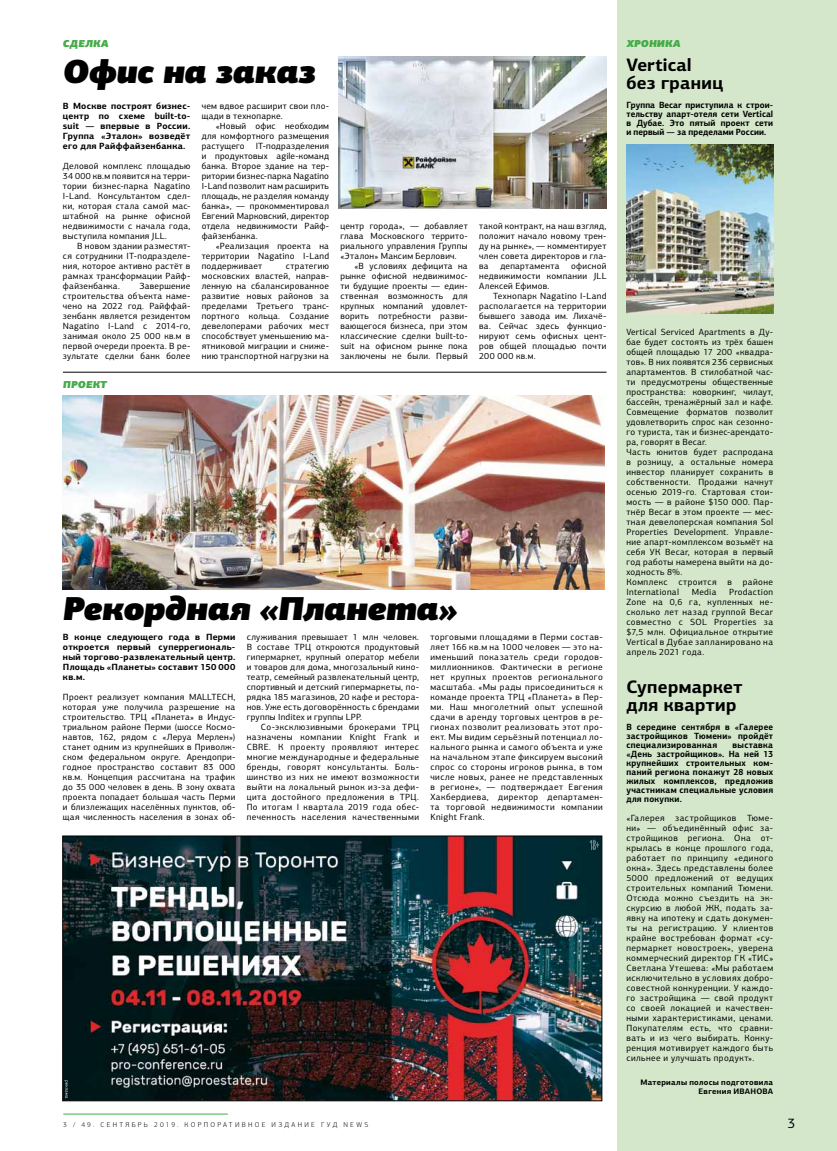
<style>
.page{position:relative;width:837px;height:1151px;background:#fff}
.page>*{position:absolute;margin:0;border:0;box-sizing:border-box;transform-origin:0 0}
.t1{font:italic 900 33px "PF Agora Sans Pro";letter-spacing:-.015em;color:#000}
.t2{font:700 18px/18px "PF Agora Sans Pro";letter-spacing:.015em;color:#000}
.t3{font:14px "PF Agora Sans Pro";color:#000}
.t4{font:italic 900 10px "PF Agora Sans Pro";letter-spacing:.02em;color:#45ab47}
.t5{font:9px/10px "PF Agora Sans Pro";letter-spacing:.035em;color:#000;text-align:justify}
.t6{font:700 9px/9px "PF Agora Sans Pro";letter-spacing:.03em;color:#000;text-align:justify;scale:.94 1}
.t7{font:700 9px/10px "PF Agora Sans Pro";letter-spacing:.03em;color:#000;text-align:justify}
.t8{font:700 8px/9px "PF Agora Sans Pro";letter-spacing:.035em;color:#000;text-align:right}
.t9{font:300 7px "PF Agora Sans Pro";letter-spacing:.325em;color:#000}
</style>
<div class="page">
<hr style="left:63px;top:1113px;width:165px;height:1px;background:#45ab47">
<img style="left:64px;top:838px;width:536px;height:261px">
<div style="left:62px;top:836px;width:540px;height:265px;border:1px solid #000"></div>
<svg style="left:64px;top:1080px;width:4px;height:18px"></svg>
<svg style="left:589px;top:840px;width:10px;height:10px"></svg>
<div style="left:617px;top:0;width:219px;height:1151px;background:#d4e7cb"></div>
<img style="left:626px;top:145px;width:146px;height:169px">
<img style="left:63px;top:395px;width:540px;height:195px">
<img style="left:338px;top:57px;width:268px;height:151px">
<hr style="left:63px;top:372px;width:543px;height:1px;background:#000">
<p class="t4" style="left:63px;top:37px;width:47px">СДЕЛКА</p>
<h1 class="t1" style="left:63px;top:49px;width:254px">Офис на заказ</h1>
<p class="t7" style="left:63px;top:100px;width:129px">В Москве построят бизнес&shy;центр по схеме built-to&shy;suit — впервые в России.<br>Группа «Эталон» возведёт его для Райффайзенбанка.</p>
<p class="t5" style="left:63px;top:161px;width:129px">Деловой комплекс площадью 34 000 кв.м появится на терри&shy;тории бизнес-парка Nagatino I-Land. Консультантом сдел&shy;ки, которая стала самой мас&shy;штабной на рынке офисной недвижимости с начала года, выступила компания JLL.</p>
<p class="t5" style="left:63px;top:241px;width:129px;text-indent:14px">В новом здании разместят&shy;ся сотрудники IT-подразделе&shy;ния, которое активно растёт в рамках трансформации Райф&shy;файзенбанка.</p>
<p class="t5" style="left:202px;top:101px;width:129px">чем вдвое расширит свои пло&shy;щади в технопарке.</p>
<p class="t5" style="left:202px;top:121px;width:129px;text-indent:14px">«Новый офис необходим для комфортного размещения растущего IT-подразделения и продуктовых agile-команд банка. Второе здание на тер&shy;ритории бизнес-парка Nagatino I-Land позволит нам расширить площадь, не разделяя команду банка», — прокомментировал Евгений Марковский, директор отдела недвижимости Райф&shy;файзенбанка.</p>
<p class="t5" style="left:202px;top:240px;width:129px;text-indent:14px">«Реализация проекта на территории Nagatino I-Land поддерживает</p>
<p class="t5" style="left:202px;top:260px;width:129px;text-indent:84px">стратегию московских властей, направ&shy;ленную на сбалансированное развитие новых районов за пределами Третьего транс&shy;портного кольца. Создание девелоперами рабочих мест способствует уменьшению ма&shy;ятниковой миграции и сниже&shy;нию транспортной нагрузки на</p>
<p class="t5" style="left:63px;top:281px;width:129px;text-indent:76px">Завершение строительства объекта наме&shy;чено на 2022 год. Райффай&shy;зенбанк является резидентом Nagatino I-Land с 2014-го, занимая около 25 000 кв.м в первой очереди проекта. В ре&shy;зультате сделки банк более</p>
<p class="t4" style="left:63px;top:377px;width:45px">ПРОЕКТ</p>
<p class="t5" style="left:340px;top:220px;width:129px">центр города», — добавляет глава Московского террито&shy;риального управления Группы «Эталон» Максим Берлович.</p>
<p class="t5" style="left:340px;top:260px;width:129px;text-indent:14px">«В условиях дефицита на рынке офисной недвижимос&shy;ти будущие проекты — един&shy;ственная возможность для крупных компаний удовлет&shy;ворить потребности разви&shy;вающегося бизнеса, при этом классические сделки built-to&shy;suit на офисном рынке пока заключены не были. Первый</p>
<p class="t5" style="left:479px;top:220px;width:129px">такой контракт, на наш взгляд, положит начало новому трен&shy;ду на рынке», — комментирует член совета директоров и гла&shy;ва</p>
<p class="t5" style="left:479px;top:260px;width:129px;text-indent:92px">офисной недвижимости компании JLL Алексей Ефимов.</p>
<p class="t5" style="left:479px;top:290px;width:129px;text-indent:14px">Технопарк Nagatino I-Land располагается на территории бывшего завода им. Лихачё&shy;ва. Сейчас здесь функцио&shy;нируют семь офисных цент&shy;ров общей площадью почти 200 000 кв.м.</p>
<p class="t5" style="left:500px;top:260px;width:61px">департамента</p>
<h1 class="t1" style="left:63px;top:586px;width:396px">Рекордная «Планета»</h1>
<p class="t7" style="left:63px;top:632px;width:174px">В конце следующего года в Перми откроется первый суперрегиональ&shy;ный торгово-развлекательный центр.<br>Площадь «Планеты» составит 150 000 кв.м.</p>
<p class="t5" style="left:63px;top:692px;width:174px">Проект реализует компания MALLTECH, которая уже получила разрешение на строительство. ТРЦ «Планета» в Индус&shy;триальном районе Перми (шоссе Космо&shy;навтов, 162, рядом с «Леруа Мерлен») станет одним из крупнейших в Приволж&shy;ском федеральном округе. Арендопри&shy;годное пространство составит 83 000 кв.м. Концепция рассчитана на трафик до 35 000 человек в день. В зону охвата проекта попадает большая часть Перми и близлежащих населённых пунктов, об&shy;щая численность населения в зонах об-</p>
<p class="t5" style="left:246px;top:632px;width:174px">служивания превышает 1 млн человек.<br>В составе ТРЦ откроются продуктовый гипермаркет, крупный оператор мебели и товаров для дома, многозальный кино&shy;театр, семейный развлекательный центр, спортивный и детский гипермаркеты, по&shy;рядка 185 магазинов, 20 кафе и рестора&shy;нов. Уже есть договорённость с брендами группы Inditex и группы LPP.</p>
<p class="t5" style="left:246px;top:722px;width:174px;text-indent:14px">Со-эксклюзивными брокерами ТРЦ назначены компании Knight Frank и CBRE. К проекту проявляют интерес многие международные и федеральные бренды, говорят консультанты. Боль&shy;шинство из них не имеют возможности выйти на локальный рынок из-за дефи&shy;цита достойного предложения в ТРЦ.<br>По итогам I квартала 2019 года обес&shy;печенность населения качественными</p>
<p class="t5" style="left:430px;top:632px;width:174px">торговыми площадями в Перми состав&shy;ляет 166 кв.м на 1000 человек — это на&shy;именьший показатель среди городов&shy;миллионников. Фактически в регионе нет крупных проектов регионального масштаба. «Мы рады присоединиться к команде проекта ТРЦ «Планета» в Пер&shy;ми. Наш многолетний опыт успешной сдачи в аренду торговых центров в ре&shy;гионах позволит реализовать этот про&shy;ект. Мы видим серьёзный потенциал ло&shy;кального рынка и самого объекта и уже на начальном этапе фиксируем высокий спрос со стороны игроков рынка, в том числе новых, ранее не представленных в регионе», — подтверждает Евгения Хакбердиева, директор департамен&shy;та торговой недвижимости компании Knight Frank.</p>
<p class="t9" style="left:63px;top:1120px;width:306px">3 / 49. СЕНТЯБРЬ 2019. КОРПОРАТИВНОЕ ИЗДАНИЕ ГУД NEWS</p>
<p class="t4" style="left:626px;top:37px;width:56px">ХРОНИКА</p>
<h2 class="t2" style="left:626px;top:55px;width:98px">Vertical без границ</h2>
<p class="t6" style="left:626px;top:100px;width:157px">Группа Becar приступила к строи&shy;тельству апарт-отеля сети Vertical в Дубае. Это пятый проект сети и первый — за пределами России.</p>
<p class="t5" style="left:626px;top:327px;width:148px;text-align:left">Vertical Serviced Apartments в Ду&shy;бае будет состоять из трёх башен общей площадью 17 200 «квадра&shy;тов». В них появятся 236 сервисных апартаментов. В стилобатной час&shy;ти предусмотрены общественные пространства: коворкинг, чилаут, бассейн, тренажёрный зал и кафе.<br>Совмещение форматов позволит удовлетворить спрос как сезонно&shy;го туриста, так и бизнес-арендато&shy;ра, говорят в Becar.<br>Часть юнитов будет распродана в розницу, а остальные номера инвестор планирует сохранить в собственности. Продажи начнут осенью 2019-го. Стартовая стои&shy;мость — в районе $150 000. Пар&shy;тнёр Becar в этом проекте — мес&shy;тная девелоперская компания Sol<br>Properties Development. Управле&shy;ние апарт-комплексом возьмёт на себя УК Becar, которая в первый год работы намерена выйти на до&shy;ходность 8%.<br>Комплекс строится в районе<br>International</p>
<p class="t5" style="left:626px;top:587px;width:148px;text-indent:103px">Prodaction Zone на 0,6 га, купленных не&shy;сколько лет назад группой Becar совместно с SOL Properties за $7,5 млн. Официальное открытие Vertical в Дубае запланировано на апрель 2021 года.</p>
<h2 class="t2" style="left:626px;top:677px;width:117px">Супермаркет для квартир</h2>
<p class="t6" style="left:626px;top:722px;width:157px">В середине сентября в «Галерее застройщиков Тюмени» пройдёт специализированная</p>
<p class="t5" style="left:691px;top:587px;width:26px">Media</p>
<p class="t6" style="left:626px;top:740px;width:157px;text-indent:106px">выставка «День застройщиков». На ней 13 крупнейших строительных ком&shy;паний региона покажут 28 новых жилых комплексов, предложив участникам специальные условия для покупки.</p>
<p class="t5" style="left:626px;top:813px;width:148px">«Галерея застройщиков Тюме&shy;ни» — объединённый офис за&shy;стройщиков региона. Она от&shy;крылась в конце прошлого года, работает по принципу «единого окна». Здесь представлены более 5000 предложений от ведущих строительных компаний Тюмени.<br>Отсюда можно съездить на эк&shy;скурсию в любой ЖК, подать за&shy;явку на ипотеку и сдать докумен&shy;ты на регистрацию. У клиентов крайне востребован формат «су&shy;пермаркет новостроек», уверена коммерческий директор ГК «ТИС» Светлана Утешева: «Мы работаем исключительно в условиях добро&shy;совестной конкуренции. У каждо&shy;го застройщика — свой продукт со своей локацией и качествен&shy;ными характеристиками, ценами.<br>Покупателям есть, что сравни&shy;вать и из чего выбирать. Конку&shy;ренция мотивирует каждого быть сильнее и улучшать продукт».</p>
<p class="t8" style="left:640px;top:1077px;width:134px">Материалы полосы подготовила<br>Евгения ИВАНОВА</p>
<h3 class="t3" style="left:787px;top:1115px;width:9px">3</h3>
</div>
